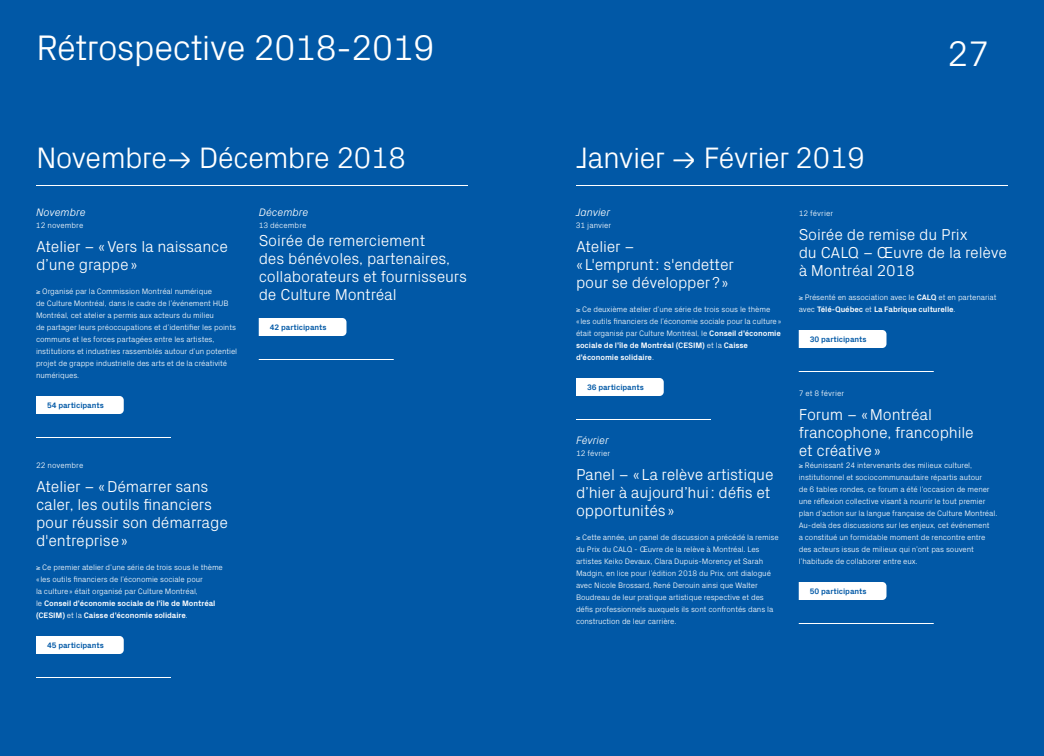
<style>
.page{position:relative;width:1044px;height:756px;background:#0158a6}
.page>*{position:absolute;margin:0;border:0;box-sizing:border-box;transform-origin:0 0}
.t1{font:300 36px "Px Grotesk";letter-spacing:-.025em;color:#fff}
.t2{font:300 30px "Px Grotesk";letter-spacing:-.025em;color:#fff}
.t3{font:300 16px/18px "Px Grotesk";letter-spacing:-.01em;color:#fff}
.t4{font:italic 300 11px "Px Grotesk";letter-spacing:-.01em;color:#fff}
.t5{font:300 8px/12px "Px Grotesk";letter-spacing:-.01em;color:#fff}
.t6{font:700 8px "Px Grotesk";letter-spacing:-.01em;color:#0158a6}
.s1{font-weight:700}
</style>
<div class="page">
<hr style="left:576px;top:185px;width:432px;height:1px;background:#fff">
<hr style="left:36px;top:185px;width:432px;height:1px;background:#fff">
<div style="left:36px;top:396px;width:88px;height:18px;background:#fff"></div>
<hr style="left:36px;top:437px;width:135px;height:1px;background:#fff">
<div style="left:36px;top:636px;width:88px;height:18px;background:#fff"></div>
<hr style="left:36px;top:677px;width:135px;height:1px;background:#fff">
<div style="left:259px;top:318px;width:88px;height:18px;background:#fff"></div>
<hr style="left:259px;top:359px;width:135px;height:1px;background:#fff">
<div style="left:576px;top:378px;width:88px;height:18px;background:#fff"></div>
<hr style="left:576px;top:419px;width:135px;height:1px;background:#fff">
<div style="left:799px;top:330px;width:88px;height:18px;background:#fff"></div>
<hr style="left:799px;top:371px;width:135px;height:1px;background:#fff">
<div style="left:799px;top:582px;width:88px;height:18px;background:#fff"></div>
<hr style="left:799px;top:623px;width:135px;height:1px;background:#fff">
<h1 class="t1" style="left:36px;top:22px;width:400px">Rétrospective 2018-2019</h1>
<h1 class="t1" style="left:947px;top:28px;width:44px">27</h1>
<h2 class="t2" style="left:36px;top:136px;width:372px">Novembre→ Décembre 2018</h2>
<h3 class="t4" style="left:36px;top:204px;width:51px">Novembre</h3>
<p class="t5" style="left:36px;top:219px;width:49px">12 novembre</p>
<h3 class="t3" style="left:36px;top:236px;width:194px">Atelier – « Vers la naissance d’une grappe »</h3>
<p class="t5" style="left:36px;top:285px;width:203px">≥ Organisé par la Commission Montréal numérique<br>de Culture Montréal, dans le cadre de l’événement HUB Montréal, cet atelier a permis aux acteurs du milieu<br>de partager leurs préoccupations et d’identifier les points communs et les forces partagées entre les artistes, institutions et industries rassemblés autour d’un potentiel projet de grappe industrielle des arts et de la créativité numériques.</p>
<p class="t6" style="left:47px;top:399px;width:58px">54 participants</p>
<p class="t5" style="left:36px;top:459px;width:49px">22 novembre</p>
<h3 class="t3" style="left:36px;top:476px;width:193px">Atelier – « Démarrer sans caler, les outils financiers pour réussir son démarrage d'entreprise »</h3>
<p class="t5" style="left:36px;top:561px;width:188px">≥ Ce premier atelier d’une série de trois sous le thème « les outils financiers de l’économie sociale pour<br>la culture » était organisé par Culture Montréal,<br>le <span class="s1">Conseil d'économie sociale de l'île de Montréal (CESIM)</span> et la <span class="s1">Caisse d'économie solidaire</span>.</p>
<p class="t6" style="left:47px;top:639px;width:58px">45 participants</p>
<h3 class="t4" style="left:259px;top:204px;width:51px">Décembre</h3>
<p class="t5" style="left:259px;top:219px;width:49px">13 décembre</p>
<h3 class="t3" style="left:259px;top:230px;width:210px">Soirée de remerciement<br>des bénévoles, partenaires, collaborateurs et fournisseurs de Culture Montréal</h3>
<p class="t6" style="left:270px;top:321px;width:58px">42 participants</p>
<h2 class="t2" style="left:576px;top:136px;width:291px">Janvier → Février 2019</h2>
<h3 class="t4" style="left:576px;top:204px;width:36px">Janvier</h3>
<p class="t5" style="left:576px;top:219px;width:37px">31 janvier</p>
<h3 class="t3" style="left:576px;top:236px;width:159px">Atelier –<br>« L'emprunt : s'endetter pour se développer ? »</h3>
<p class="t5" style="left:576px;top:303px;width:207px">≥ Ce deuxième atelier d’une série de trois sous le thème<br>« les outils financiers de l’économie sociale pour la culture » était organisé par Culture Montréal, le <span class="s1">Conseil d'économie sociale de l'île de Montréal (CESIM)</span> et la <span class="s1">Caisse d'économie solidaire</span>.</p>
<p class="t6" style="left:587px;top:381px;width:58px">36 participants</p>
<h3 class="t4" style="left:576px;top:432px;width:34px">Février</h3>
<p class="t5" style="left:576px;top:447px;width:36px">12 février</p>
<h3 class="t3" style="left:576px;top:464px;width:199px">Panel – « La relève artistique d’hier à aujourd’hui : défis et opportunités »</h3>
<p class="t5" style="left:576px;top:531px;width:204px">≥ Cette année, un panel de discussion a précédé la remise du Prix du CALQ - Œuvre de la relève à Montréal. Les artistes Keiko Devaux, Clara Dupuis-Morency et Sarah Madgin, en lice pour l’édition 2018 du Prix, ont dialogué avec Nicole Brossard, René Derouin ainsi que Walter Boudreau de leur pratique artistique respective et des défis professionnels auxquels ils sont confrontés dans la construction de leur carrière.</p>
<p class="t5" style="left:799px;top:207px;width:36px">12 février</p>
<h3 class="t3" style="left:799px;top:224px;width:210px">Soirée de remise du Prix<br>du CALQ – Œuvre de la relève à Montréal 2018</h3>
<p class="t5" style="left:799px;top:291px;width:199px">≥ Présenté en association avec le <span class="s1">CALQ</span> et en partenariat avec <span class="s1">Télé-Québec</span> et <span class="s1">La Fabrique culturelle</span>.</p>
<p class="t6" style="left:810px;top:333px;width:58px">30 participants</p>
<p class="t5" style="left:799px;top:387px;width:47px">7 et 8 février</p>
<h3 class="t3" style="left:799px;top:404px;width:177px">Forum – « Montréal francophone, francophile et créative »</h3>
<p class="t5" style="left:799px;top:459px;width:200px">≥ Réunissant 24 intervenants des milieux culturel, institutionnel et sociocommunautaire répartis autour<br>de 6 tables rondes, ce forum a été l’occasion de mener une réflexion collective visant à nourrir le tout premier plan d’action sur la langue française de Culture Montréal.<br>Au-delà des discussions sur les enjeux, cet événement<br>a constitué un formidable moment de rencontre entre des acteurs issus de milieux qui n’ont pas souvent l’habitude de collaborer entre eux.</p>
<p class="t6" style="left:810px;top:585px;width:58px">50 participants</p>
</div>
